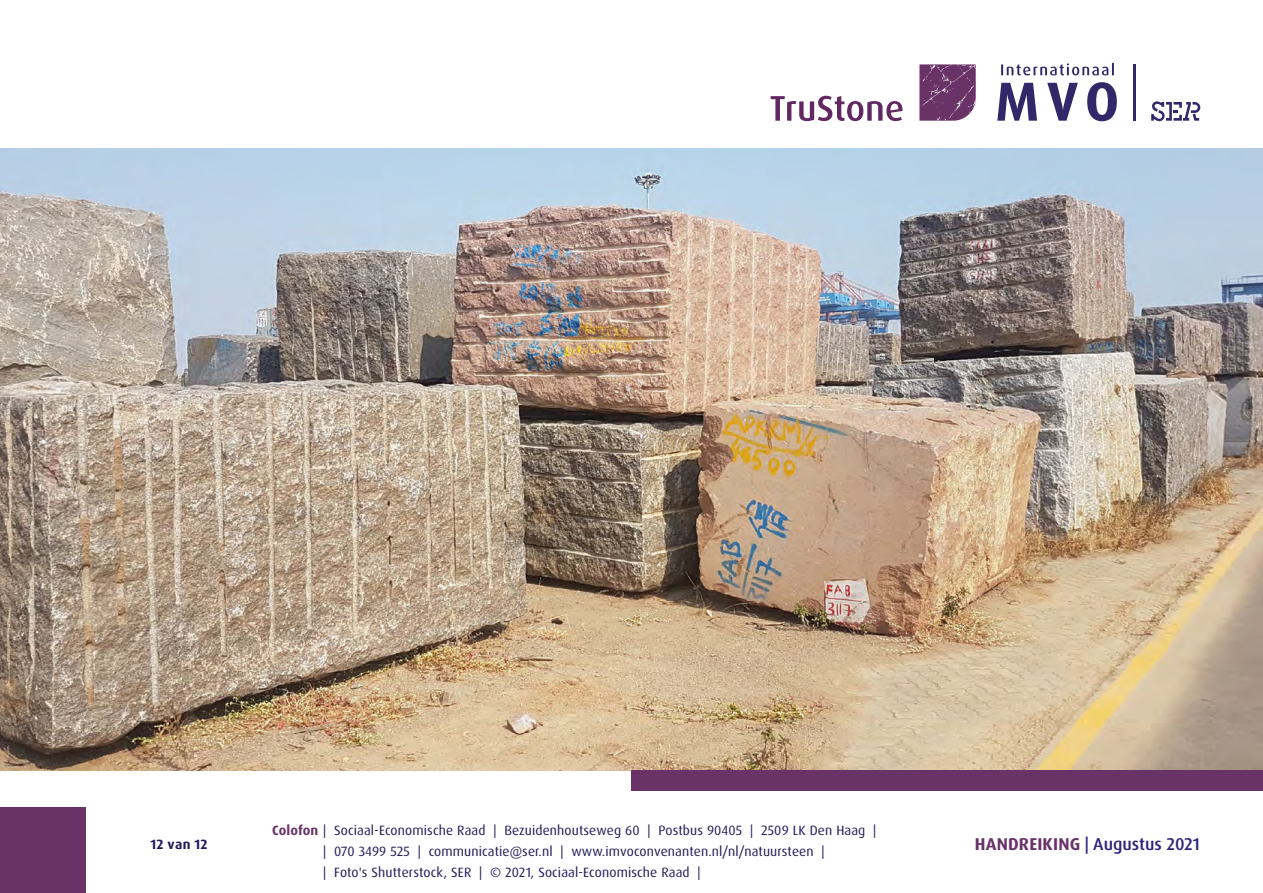
<style>
.page{position:relative;width:1263px;height:893px;background:#fff}
.page>*{position:absolute;margin:0;border:0;box-sizing:border-box;transform-origin:0 0}
.t1{font:500 17.1px "Dax OT";color:#2e247a}
.t2{font:13.5px/21px "Dax OT";letter-spacing:.01em;color:#211a59}
.t3{font:700 13.5px "Dax OT";letter-spacing:.02em;color:#211a59}
.s1{font-weight:700;color:#693368}
</style>
<div class="page">
<svg style="left:771px;top:96px;width:131px;height:25px"></svg>
<svg style="left:919px;top:64px;width:57px;height:57px;background:#784777"></svg>
<hr style="left:1133px;top:64px;width:2px;height:57px;background:#322768">
<svg style="left:997px;top:82px;width:120px;height:39px"></svg>
<svg style="left:1001px;top:63px;width:113px;height:12px"></svg>
<svg style="left:1151px;top:101px;width:49px;height:20px"></svg>
<div style="left:0;top:808px;width:85px;height:85px;background:#693368"></div>
<img style="left:0;top:149px;width:1263px;height:621px">
<div style="left:631px;top:770px;width:632px;height:20px;background:#693368"></div>
<p class="t2" style="left:323px;top:820px;width:555px;text-indent:-51px"><span class="s1">Colofon</span> | Sociaal-Economische Raad | Bezuidenhoutseweg 60 | Postbus 90405 | 2509 LK Den Haag | | 070 3499 525 | communicatie@ser.nl | www.imvoconvenanten.nl/nl/natuursteen |<br>| Foto's Shutterstock, SER | © 2021, Sociaal-Economische Raad |</p>
<p class="t3" style="left:151px;top:836px;width:58px">12 van 12</p>
<p class="t1" style="left:975px;top:833px;width:226px"><span class="s1">HANDREIKING</span> | Augustus 2021</p>
</div>
